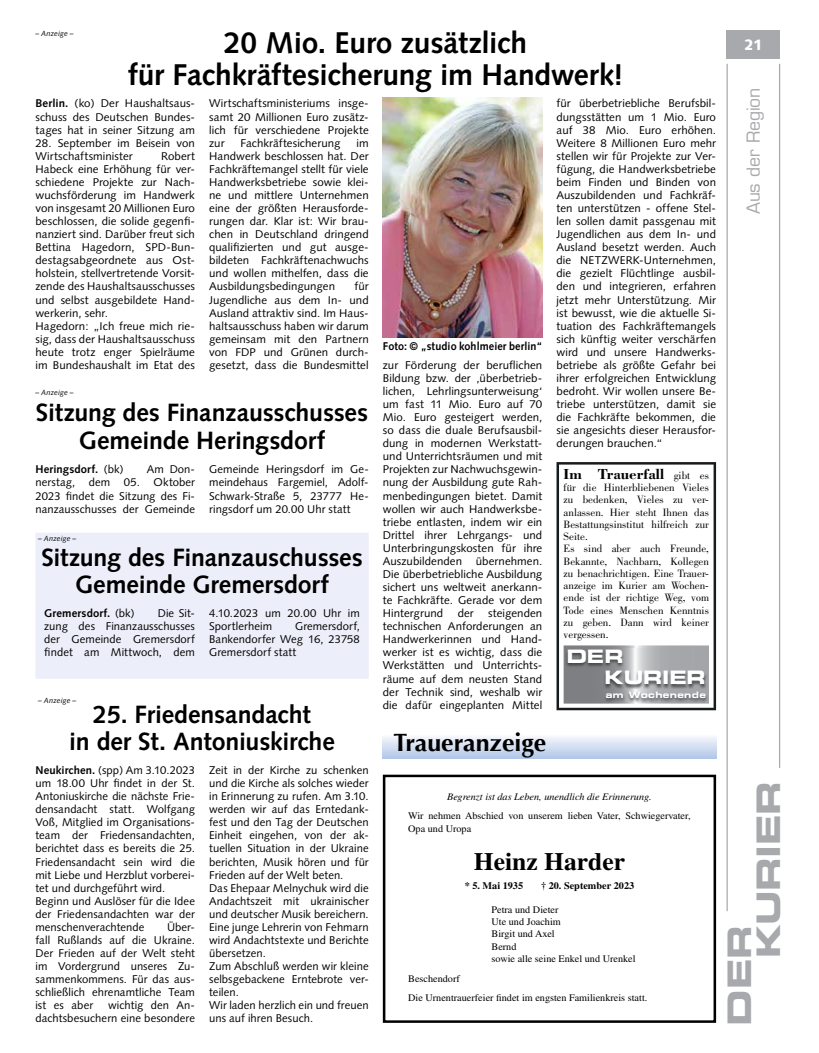
<style>
.page{position:relative;width:819px;height:1053px;background:#fff}
.page>*{position:absolute;margin:0;border:0;box-sizing:border-box;transform-origin:0 0}
.t1{font:32.5px/28.9px "Eurostile LT Std Bold Ex 2";letter-spacing:-.01em;color:#a7a9ac}
.t2{font:700 30px/32.5px "Syntax LT Std";letter-spacing:-.005em;color:#000;text-align:center}
.t3{font:700 25px/27.5px "Syntax LT Std";letter-spacing:-.005em;color:#000;text-align:center}
.t4{font:700 25px "Optima";color:#000}
.t5{font:700 25px "Times LT Std";color:#000}
.t6{font:18.5px/21.2px "Eurostile LT Std Bold Ex 2";letter-spacing:-.01em;color:#fff}
.t7{font:17.5px "Eurostile LT Std";letter-spacing:-.005em;color:#a7a9ac}
.t8{font:700 15px "Bodoni Std";color:#000}
.t9{font:900 15px "Syntax LT Std";color:#fff}
.t10{font:11.25px/13px "Syntax";letter-spacing:.005em;color:#000;text-align:justify}
.t11{font:700 11.25px "Syntax";letter-spacing:.015em;color:#000}
.t12{font:700 11.25px "Syntax LT Std";letter-spacing:.01em;color:#000;scale:.96 1}
.t13{font:11px/12.2px "Bodoni Std";color:#000}
.t14{font:10px/12.4px "Times LT Std";color:#000}
.t15{font:700 10px "Times LT Std";color:#000}
.t16{font:8.88px "Eurostile Bold Extended Two";letter-spacing:.04em;color:#fff}
.t17{font:italic 7.5px "Syntax LT Std";letter-spacing:.015em;color:#000}
.s1{font-weight:700}
.s2{font-weight:400}
.s3{font-weight:400;font-size:11px}
.s4{font-style:italic}
</style>
<div class="page">
<div style="left:35px;top:532px;width:334px;height:146px;background:#eceff9;border:1px solid #eceff9"></div>
<hr style="left:726px;top:64px;width:1px;height:847px;background:#939598">
<hr style="left:779px;top:64px;width:1px;height:703px;background:#939598">
<div style="left:726px;top:30px;width:54px;height:29px;background:#a7a9ac"></div>
<div style="left:383px;top:774px;width:333px;height:248px;border:3px solid #000"></div>
<div style="left:383px;top:734px;width:333px;height:24px;background:linear-gradient(to bottom,#fcfbfe,#b5cae9)"></div>
<img style="left:383px;top:97px;width:159px;height:240px">
<svg style="left:556px;top:462px;width:160px;height:248px"></svg>
<svg style="left:563px;top:645px;width:146px;height:58px"></svg>
<img style="left:565px;top:648px;width:142px;height:41px">
<img style="left:603px;top:691px;width:105px;height:12px">
<p class="t2" style="left:128px;top:26px;width:497px">20 Mio. Euro zusätzlich<br>für Fachkräftesicherung im Handwerk!</p>
<p class="t10" style="left:35px;top:97px;width:161px"><span class="s1">Berlin.</span> (ko) Der Haushaltsaus&shy;schuss des Deutschen Bundes&shy;tages hat in seiner Sitzung am</p>
<p class="t10" style="left:35px;top:136px;width:161px">28. September im Beisein von<br>Wirtschaftsminister</p>
<p class="t17" style="left:35px;top:29px;width:40px">– Anzeige –</p>
<p class="t10" style="left:556px;top:97px;width:161px">für überbetriebliche Berufsbil&shy;dungsstätten um 1 Mio. Euro auf 38 Mio. Euro erhöhen.<br>Weitere 8 Millionen Euro mehr stellen wir für Projekte zur Ver&shy;fügung, die Handwerksbetriebe beim Finden und Binden von Auszubildenden und Fachkräf&shy;ten unterstützen - offene Stel&shy;len sollen damit passgenau mit Jugendlichen aus dem In- und Ausland besetzt werden. Auch die NETZWERK-Unternehmen, die gezielt Flüchtlinge ausbil&shy;den und integrieren, erfahren jetzt mehr Unterstützung. Mir ist bewusst, wie die aktuelle Si&shy;tuation des Fachkräftemangels sich künftig weiter verschärfen wird und unsere Handwerks&shy;betriebe als größte Gefahr bei ihrer erfolgreichen Entwicklung bedroht. Wir wollen unsere Be&shy;triebe unterstützen, damit sie die Fachkräfte bekommen, die sie angesichts dieser Herausfor&shy;derungen brauchen.“</p>
<p class="t10" style="left:209px;top:97px;width:161px">Wirtschaftsministeriums insge&shy;samt 20 Millionen Euro zusätz&shy;lich für verschiedene Projekte zur</p>
<p class="t10" style="left:240px;top:136px;width:101px">Fachkräftesicherung</p>
<p class="t10" style="left:209px;top:136px;width:161px;text-indent:147px">im Handwerk beschlossen hat. Der Fachkräftemangel stellt für viele Handwerksbetriebe sowie klei&shy;ne und mittlere Unternehmen eine der größten Herausforde&shy;rungen dar. Klar ist: Wir brau&shy;chen in Deutschland dringend qualifizierten und gut ausge&shy;bildeten Fachkräftenachwuchs und wollen mithelfen, dass die Ausbildungsbedingungen</p>
<p class="t10" style="left:35px;top:149px;width:161px;text-align:left;text-indent:126px">Robert<br>Habeck eine Erhöhung für ver&shy;schiedene Projekte zur Nach&shy;wuchsförderung im Handwerk von insgesamt 20 Millionen Euro beschlossen, die solide gegenfi&shy;nanziert sind. Darüber freut sich<br>Bettina Hagedorn, SPD-Bun&shy;destagsabgeordnete aus Ost&shy;holstein, stellvertretende Vorsit&shy;zende des Haushaltsausschusses und selbst ausgebildete Hand&shy;werkerin, sehr.<br>Hagedorn: „Ich freue mich rie&shy;sig, dass der Haushaltsausschuss heute trotz enger Spielräume im Bundeshaushalt im Etat des</p>
<p class="t10" style="left:209px;top:280px;width:161px;text-indent:145px">für Jugendliche aus dem In- und Ausland attraktiv sind. Im Haus&shy;haltsausschuss haben wir darum gemeinsam mit den Partnern von FDP und Grünen durch&shy;gesetzt, dass die Bundesmittel</p>
<p class="t12" style="left:383px;top:339px;width:168px">Foto: © „studio kohlmeier berlin“</p>
<p class="t10" style="left:383px;top:358px;width:161px">zur Förderung der beruflichen Bildung bzw. der ,überbetrieb&shy;lichen, Lehrlingsunterweisung‘ um fast 11 Mio. Euro auf 70<br>Mio. Euro gesteigert werden, so dass die duale Berufsausbil&shy;dung in modernen Werkstatt&shy;und Unterrichtsräumen und mit Projekten zur Nachwuchsgewin&shy;nung der Ausbildung gute Rah&shy;menbedingungen bietet. Damit wollen wir auch Handwerksbe&shy;triebe entlasten, indem wir ein Drittel ihrer Lehrgangs- und Unterbringungskosten für ihre Auszubildenden übernehmen.<br>Die überbetriebliche Ausbildung sichert uns weltweit anerkann&shy;te Fachkräfte. Gerade vor dem Hintergrund</p>
<p class="t17" style="left:35px;top:388px;width:40px">– Anzeige –</p>
<p class="t3" style="left:36px;top:399px;width:333px">Sitzung des Finanzausschusses<br>Gemeinde Heringsdorf</p>
<p class="t10" style="left:35px;top:463px;width:161px;text-indent:111px">Am Don&shy;nerstag, dem 05. Oktober 2023 findet die Sitzung des Fi&shy;nanzausschusses der Gemeinde</p>
<p class="t10" style="left:209px;top:463px;width:161px">Gemeinde Heringsdorf im Ge&shy;meindehaus Fargemiel, Adolf-Schwark-Straße 5, 23777 He&shy;ringsdorf um 20.00 Uhr statt</p>
<p class="t11" style="left:35px;top:463px;width:90px">Heringsdorf. <span class="s2">(bk)</span></p>
<p class="t8" style="left:563px;top:464px;width:147px">Im Trauerfall <span class="s3">gibt es</span></p>
<p class="t13" style="left:563px;top:481px;width:147px">für die Hinterbliebenen Vieles zu bedenken, Vieles zu ver&shy;anlassen. Hier steht Ihnen das<br>Bestattungsinstitut hilfreich zur<br>Seite.<br>Es sind aber auch Freunde,<br>Bekannte, Nachbarn, Kollegen zu benachrichtigen. Eine Trauer&shy;anzeige im Kurier am Wochen&shy;ende ist der richtige Weg, vom<br>Tode eines Menschen Kenntnis zu geben. Dann wird keiner vergessen.</p>
<p class="t6" style="left:604px;top:645px;width:103px;text-indent:-38px">DER<br>KURIER</p>
<p class="t16" style="left:605px;top:688px;width:102px">am Wochenende</p>
<p class="t17" style="left:38px;top:534px;width:40px">– Anzeige –</p>
<p class="t3" style="left:41px;top:543px;width:323px">Sitzung des Finanzauschusses<br>Gemeinde Gremersdorf</p>
<p class="t11" style="left:44px;top:607px;width:92px">Gremersdorf. <span class="s2">(bk)</span></p>
<p class="t10" style="left:383px;top:606px;width:161px;text-indent:105px">steigenden technischen Anforderungen an Handwerkerinnen und Hand&shy;werker ist es wichtig, dass die Werkstätten und Unterrichts&shy;räume auf dem neusten Stand der Technik sind, weshalb wir die dafür eingeplanten Mittel</p>
<p class="t10" style="left:457px;top:606px;width:18px">der</p>
<p class="t10" style="left:44px;top:606px;width:152px;text-indent:113px">Die Sit&shy;zung des Finanzausschusses der Gemeinde Gremersdorf findet am Mittwoch, dem</p>
<p class="t10" style="left:209px;top:606px;width:152px">4.10.2023 um 20.00 Uhr im<br>Sportlerheim</p>
<p class="t10" style="left:209px;top:620px;width:152px;text-indent:86px">Gremersdorf, Bankendorfer Weg 16, 23758<br>Gremersdorf statt</p>
<p class="t17" style="left:38px;top:696px;width:40px">– Anzeige –</p>
<p class="t3" style="left:69px;top:700px;width:267px">25. Friedensandacht<br>in der St. Antoniuskirche</p>
<p class="t10" style="left:35px;top:763px;width:161px;text-align:left"><span class="s1">Neukirchen.</span> (spp) Am 3.10.2023 um 18.00 Uhr findet in der St.<br>Antoniuskirche die nächste Frie&shy;densandacht statt. Wolfgang<br>Voß, Mitglied im Organisations&shy;team der Friedensandachten, berichtet dass es bereits die 25.<br>Friedensandacht sein wird die mit Liebe und Herzblut vorberei&shy;tet und durchgeführt wird.<br>Beginn und Auslöser für die Idee der Friedensandachten war der menschenverachtende</p>
<p class="t4" style="left:393px;top:727px;width:154px">Traueranzeige</p>
<p class="t10" style="left:209px;top:763px;width:161px;text-align:left">Zeit in der Kirche zu schenken und die Kirche als solches wieder in Erinnerung zu rufen. Am 3.10. werden wir auf das Erntedank&shy;fest und den Tag der Deutschen<br>Einheit eingehen, von der ak&shy;tuellen Situation in der Ukraine berichten, Musik hören und für<br>Frieden auf der Welt beten.<br>Das Ehepaar Melnychuk wird die<br>Andachtszeit mit ukrainischer und deutscher Musik bereichern.<br>Eine junge Lehrerin von Fehmarn wird Andachtstexte und Berichte übersetzen.<br>Zum Abschluß werden wir kleine selbsgebackene Erntebrote ver&shy;teilen.<br>Wir laden herzlich ein und freuen uns auf ihren Besuch.</p>
<p class="t14" style="left:408px;top:786px;width:284px;line-height:19.5px;text-align:center"><span class="s4">Begrenzt ist das Leben, unendlich die Erinnerung.<br></span>Wir nehmen Abschied von unserem lieben Vater, Schwiegervater,</p>
<p class="t14" style="left:408px;top:822px;width:64px">Opa und Uropa</p>
<p class="t5" style="left:474px;top:846px;width:153px">Heinz Harder</p>
<p class="t15" style="left:464px;top:880px;width:60px">* 5. Mai 1935</p>
<p class="t15" style="left:541px;top:880px;width:95px">† 20. September 2023</p>
<p class="t14" style="left:491px;top:902px;width:145px">Petra und Dieter<br>Ute und Joachim<br>Birgit und Axel<br>Bernd<br>sowie alle seine Enkel und Urenkel</p>
<p class="t14" style="left:408px;top:968px;width:241px;line-height:19.5px">Beschendorf<br>Die Urnentrauerfeier findet im engsten Familienkreis statt.</p>
<p class="t10" style="left:35px;top:920px;width:161px;text-indent:132px">Über&shy;fall Rußlands auf die Ukraine.<br>Der Frieden auf der Welt steht im Vordergrund unseres Zu&shy;sammenkommens. Für das aus&shy;schließlich ehrenamtliche Team ist es aber</p>
<p class="t10" style="left:35px;top:998px;width:161px;text-align:right">wichtig den An&shy;dachtsbesuchern eine besondere</p>
<p class="t9" style="left:744px;top:36px;width:20px">21</p>
<p class="t7" style="left:742px;top:214px;width:128px;rotate:-90deg">Aus der Region</p>
<p class="t1" style="left:724px;top:958px;width:179px;text-indent:-67px;rotate:-90deg">DER<br>KURIER</p>
</div>
